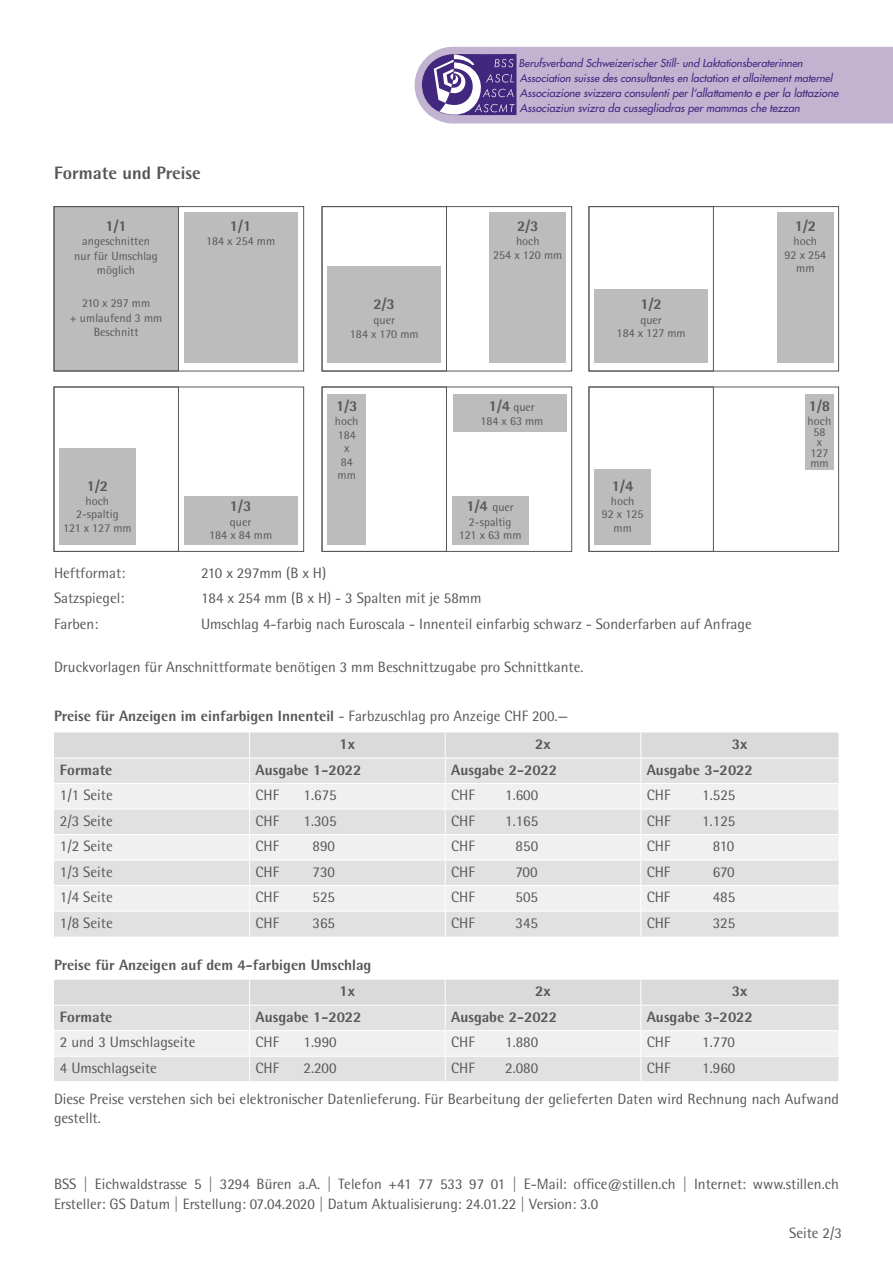
<style>
.page{position:relative;width:893px;height:1263px;background:#fff}
.page>*{position:absolute;margin:0;border:0;box-sizing:border-box;transform-origin:0 0}
.t1{font:800 18px "Rotis Semi Sans Std";color:#575756}
.t2{font:15px/19.5px "Rotis Semi Sans Std";color:#575756}
.t3{font:800 15px "Rotis Semi Sans Std";color:#575756}
.t4{font:12px/13.5px "Rotis Semi Sans Std";color:#575756;text-align:center}
.t5{font:italic 500 10.95px/15.1px "Futura Std";color:#42277f}
.t6{font:italic 500 10.65px/15.1px "Futura Std";color:#42277f}
.s1{font-weight:800;font-size:15px}
.s2{font-weight:400}
</style>
<div class="page">
<svg style="left:415px;top:47px;width:478px;height:77px;background:#b7a8ca"></svg>
<div style="left:54px;top:207px;width:124px;height:164px;background:#bcbcbc"></div>
<div style="left:184px;top:212px;width:114px;height:150px;background:#bcbcbc"></div>
<div style="left:489px;top:212px;width:77px;height:150px;background:#bcbcbc"></div>
<div style="left:327px;top:394px;width:39px;height:150px;background:#bcbcbc"></div>
<div style="left:60px;top:447px;width:76px;height:97px;background:#bcbcbc"></div>
<div style="left:184px;top:496px;width:114px;height:48px;background:#bcbcbc"></div>
<div style="left:453px;top:496px;width:76px;height:48px;background:#bcbcbc"></div>
<div style="left:777px;top:212px;width:56px;height:150px;background:#bcbcbc"></div>
<div style="left:327px;top:266px;width:114px;height:96px;background:#bcbcbc"></div>
<div style="left:594px;top:289px;width:114px;height:73px;background:#bcbcbc"></div>
<div style="left:594px;top:469px;width:57px;height:75px;background:#bcbcbc"></div>
<div style="left:805px;top:394px;width:28px;height:75px;background:#bcbcbc"></div>
<div style="left:453px;top:394px;width:114px;height:38px;background:#bcbcbc"></div>
<div style="left:54px;top:206px;width:125px;height:165px;border:1px solid #575756"></div>
<div style="left:54px;top:387px;width:125px;height:165px;border:1px solid #575756"></div>
<div style="left:322px;top:206px;width:125px;height:165px;border:1px solid #575756"></div>
<div style="left:322px;top:387px;width:125px;height:165px;border:1px solid #575756"></div>
<div style="left:589px;top:206px;width:125px;height:165px;border:1px solid #575756"></div>
<div style="left:589px;top:387px;width:125px;height:165px;border:1px solid #575756"></div>
<svg style="left:54px;top:732px;width:784px;height:204px"></svg>
<svg style="left:54px;top:980px;width:784px;height:101px"></svg>
<p class="t1" style="left:54px;top:162px;width:148px">Formate und Preise</p>
<p class="t3" style="left:105px;top:216px;width:23px">1/1</p>
<p class="t4" style="left:74px;top:234px;width:85px;line-height:14.4px">angeschnitten nur für Umschlag möglich</p>
<p class="t4" style="left:70px;top:296px;width:94px;line-height:14.4px">210 x 297 mm<br>+ umlaufend 3 mm<br>Beschnitt</p>
<p class="t3" style="left:230px;top:216px;width:23px">1/1</p>
<p class="t4" style="left:206px;top:234px;width:71px">184 x 254 mm</p>
<p class="t3" style="left:87px;top:476px;width:23px">1/2</p>
<p class="t4" style="left:63px;top:494px;width:70px">hoch<br>2-spaltig<br>121 x 127 mm</p>
<p class="t3" style="left:230px;top:497px;width:23px">1/3</p>
<p class="t4" style="left:209px;top:515px;width:65px">quer<br>184 x 84 mm</p>
<p class="t3" style="left:374px;top:295px;width:23px">2/3</p>
<p class="t4" style="left:350px;top:312px;width:70px;line-height:14.4px">quer<br>184 x 170 mm</p>
<p class="t3" style="left:336px;top:396px;width:23px">1/3</p>
<p class="t4" style="left:335px;top:414px;width:25px">hoch<br>184 x<br>84 mm</p>
<p class="t6" style="left:519px;top:56px;width:315px">Berufsverband Schweizerischer Still- und Laktationsberaterinnen<br>Association suisse des consultantes en lactation et allaitement maternel</p>
<p class="t5" style="left:520px;top:86px;width:320px">Associazione svizzera consulenti per l‘allattamento e per la lattazione<br>Associaziun svizra da cussegliadras per mammas che tezzan</p>
<p class="t3" style="left:517px;top:216px;width:23px">2/3</p>
<p class="t4" style="left:493px;top:234px;width:71px">hoch<br>254 x 120 mm</p>
<p class="t3" style="left:640px;top:295px;width:23px">1/2</p>
<p class="t4" style="left:617px;top:313px;width:71px">quer<br>184 x 127 mm</p>
<p class="t3" style="left:795px;top:216px;width:23px">1/2</p>
<p class="t4" style="left:784px;top:234px;width:43px">hoch<br>92 x 254 mm</p>
<p class="t4" style="left:480px;top:399px;width:65px;line-height:14.4px"><span class="s1">1/4</span> quer<br>184 x 63 mm</p>
<p class="t3" style="left:809px;top:396px;width:23px">1/8</p>
<p class="t4" style="left:808px;top:416px;width:25px;line-height:10.5px">hoch<br>58<br>x<br>127 mm</p>
<p class="t4" style="left:459px;top:500px;width:64px;line-height:14px"><span class="s1">1/4</span> quer<br>2-spaltig<br>121 x 63 mm</p>
<p class="t3" style="left:612px;top:476px;width:23px">1/4</p>
<p class="t4" style="left:602px;top:494px;width:43px">hoch<br>92 x 125 mm</p>
<p class="t2" style="left:54px;top:563px;width:73px">Heftformat:</p>
<p class="t2" style="left:201px;top:563px;width:127px">210 x 297mm (B x H)</p>
<p class="t2" style="left:54px;top:588px;width:72px">Satzspiegel:</p>
<p class="t2" style="left:201px;top:588px;width:282px">184 x 254 mm (B x H) - 3 Spalten mit je 58mm</p>
<p class="t2" style="left:54px;top:614px;width:46px">Farben:</p>
<p class="t2" style="left:201px;top:614px;width:552px">Umschlag 4-farbig nach Euroscala - Innenteil einfarbig schwarz - Sonderfarben auf Anfrage</p>
<p class="t2" style="left:54px;top:657px;width:531px">Druckvorlagen für Anschnittformate benötigen 3 mm Beschnittzugabe pro Schnittkante.</p>
<p class="t3" style="left:54px;top:706px;width:515px">Preise für Anzeigen im einfarbigen Innenteil <span class="s2">- Farbzuschlag pro Anzeige CHF 200.—</span></p>
<p class="t3" style="left:340px;top:734px;width:17px">1x</p>
<p class="t3" style="left:535px;top:734px;width:17px">2x</p>
<p class="t3" style="left:732px;top:734px;width:17px">3x</p>
<p class="t3" style="left:60px;top:760px;width:54px">Formate</p>
<p class="t3" style="left:256px;top:760px;width:107px">Ausgabe 1-2022</p>
<p class="t3" style="left:451px;top:760px;width:107px">Ausgabe 2-2022</p>
<p class="t3" style="left:647px;top:760px;width:107px">Ausgabe 3-2022</p>
<p class="t2" style="left:60px;top:785px;width:54px">1/1 Seite</p>
<p class="t2" style="left:256px;top:785px;width:25px">CHF</p>
<p class="t2" style="left:304px;top:785px;width:35px">1.675</p>
<p class="t2" style="left:451px;top:785px;width:25px">CHF</p>
<p class="t2" style="left:505px;top:785px;width:35px">1.600</p>
<p class="t2" style="left:647px;top:785px;width:25px">CHF</p>
<p class="t2" style="left:702px;top:785px;width:35px">1.525</p>
<p class="t2" style="left:60px;top:811px;width:54px">2/3 Seite</p>
<p class="t2" style="left:256px;top:811px;width:25px">CHF</p>
<p class="t2" style="left:304px;top:811px;width:35px">1.305</p>
<p class="t2" style="left:451px;top:811px;width:25px">CHF</p>
<p class="t2" style="left:505px;top:811px;width:35px">1.165</p>
<p class="t2" style="left:647px;top:811px;width:25px">CHF</p>
<p class="t2" style="left:702px;top:811px;width:35px">1.125</p>
<p class="t2" style="left:60px;top:836px;width:54px">1/2 Seite</p>
<p class="t2" style="left:256px;top:836px;width:25px">CHF</p>
<p class="t2" style="left:313px;top:836px;width:24px">890</p>
<p class="t2" style="left:451px;top:836px;width:25px">CHF</p>
<p class="t2" style="left:516px;top:836px;width:24px">850</p>
<p class="t2" style="left:647px;top:836px;width:25px">CHF</p>
<p class="t2" style="left:713px;top:836px;width:23px">810</p>
<p class="t2" style="left:60px;top:862px;width:54px">1/3 Seite</p>
<p class="t2" style="left:256px;top:862px;width:25px">CHF</p>
<p class="t2" style="left:313px;top:862px;width:24px">730</p>
<p class="t2" style="left:451px;top:862px;width:25px">CHF</p>
<p class="t2" style="left:516px;top:862px;width:23px">700</p>
<p class="t2" style="left:647px;top:862px;width:25px">CHF</p>
<p class="t2" style="left:713px;top:862px;width:23px">670</p>
<p class="t2" style="left:60px;top:887px;width:54px">1/4 Seite</p>
<p class="t2" style="left:255px;top:887px;width:25px">CHF</p>
<p class="t2" style="left:312px;top:887px;width:24px">525</p>
<p class="t2" style="left:451px;top:887px;width:25px">CHF</p>
<p class="t2" style="left:516px;top:887px;width:24px">505</p>
<p class="t2" style="left:647px;top:887px;width:25px">CHF</p>
<p class="t2" style="left:713px;top:887px;width:24px">485</p>
<p class="t2" style="left:60px;top:913px;width:54px">1/8 Seite</p>
<p class="t2" style="left:255px;top:913px;width:25px">CHF</p>
<p class="t2" style="left:312px;top:913px;width:24px">365</p>
<p class="t2" style="left:451px;top:913px;width:25px">CHF</p>
<p class="t2" style="left:516px;top:913px;width:24px">345</p>
<p class="t2" style="left:647px;top:913px;width:25px">CHF</p>
<p class="t2" style="left:713px;top:913px;width:24px">325</p>
<p class="t3" style="left:54px;top:955px;width:319px">Preise für Anzeigen auf dem 4-farbigen Umschlag</p>
<p class="t3" style="left:340px;top:982px;width:17px">1x</p>
<p class="t3" style="left:535px;top:982px;width:17px">2x</p>
<p class="t3" style="left:732px;top:982px;width:17px">3x</p>
<p class="t3" style="left:60px;top:1007px;width:54px">Formate</p>
<p class="t3" style="left:256px;top:1007px;width:107px">Ausgabe 1-2022</p>
<p class="t3" style="left:451px;top:1007px;width:107px">Ausgabe 2-2022</p>
<p class="t3" style="left:647px;top:1007px;width:107px">Ausgabe 3-2022</p>
<p class="t2" style="left:60px;top:1032px;width:137px">2 und 3 Umschlagseite</p>
<p class="t2" style="left:256px;top:1032px;width:25px">CHF</p>
<p class="t2" style="left:304px;top:1032px;width:35px">1.990</p>
<p class="t2" style="left:451px;top:1032px;width:25px">CHF</p>
<p class="t2" style="left:505px;top:1032px;width:35px">1.880</p>
<p class="t2" style="left:647px;top:1032px;width:25px">CHF</p>
<p class="t2" style="left:702px;top:1032px;width:34px">1.770</p>
<p class="t2" style="left:60px;top:1058px;width:99px">4 Umschlagseite</p>
<p class="t2" style="left:256px;top:1058px;width:25px">CHF</p>
<p class="t2" style="left:304px;top:1058px;width:35px">2.200</p>
<p class="t2" style="left:451px;top:1058px;width:25px">CHF</p>
<p class="t2" style="left:505px;top:1058px;width:35px">2.080</p>
<p class="t2" style="left:647px;top:1058px;width:25px">CHF</p>
<p class="t2" style="left:702px;top:1058px;width:35px">1.960</p>
<p class="t2" style="left:54px;top:1088px;width:786px">Diese Preise verstehen sich bei elektronischer Datenlieferung. Für Bearbeitung der gelieferten Daten wird Rechnung nach Aufwand gestellt.</p>
<p class="t2" style="left:54px;top:1174px;width:786px">BSS | Eichwaldstrasse 5 | 3294 Büren a.A. | Telefon +41 77 533 97 01 | E-Mail: office@stillen.ch | Internet: www.stillen.ch<br>Ersteller: GS Datum | Erstellung: 07.04.2020 | Datum Aktualisierung: 24.01.22 | Version: 3.0</p>
<p class="t2" style="left:789px;top:1222px;width:54px">Seite 2/3</p>
</div>
